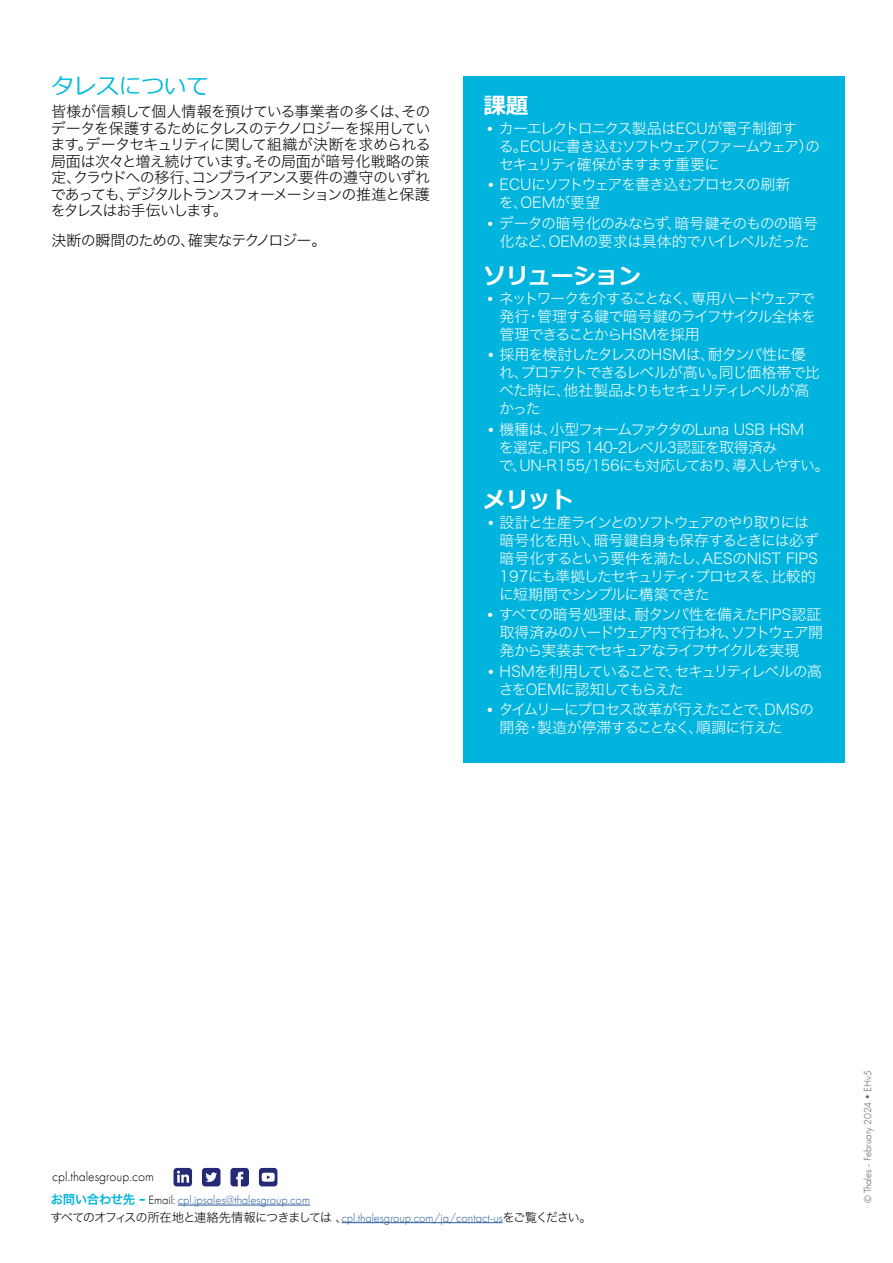
<style>
.page{position:relative;width:893px;height:1263px;background:#fff}
.page>*{position:absolute;margin:0;border:0;box-sizing:border-box;transform-origin:0 0}
.t1{font:700 22.5px "Meiryo";color:#fff}
.t2{font:22.5px "Meiryo";color:#0bd}
.t3{font:15px/18px "Hiragino Sans W2";letter-spacing:-.075em;color:#fff}
.t4{font:15px/16.5px "Hiragino Sans W2";letter-spacing:-.08em;color:#000;text-align:justify}
.t5{font:15px/18px "Hiragino Sans W2";letter-spacing:-.055em;color:#fff}
.t6{font:15px/18px "Hiragino Sans W2";letter-spacing:-.04em;color:#fff;text-align:center}
.t7{font:15px/18px "Hiragino Sans W2";letter-spacing:-.095em;color:#fff}
.t8{font:15px "Hiragino Sans W2";letter-spacing:-.055em;color:#000}
.t9{font:300 13.5px "Futura PT";color:#000}
.t10{font:12.3px "Hiragino Sans W2";letter-spacing:-.1em;color:#000}
.t11{font:300 12.3px "Futura PT";letter-spacing:-.005em;color:#275b9b}
.t12{font:300 10.5px "Futura PT";color:#515569}
.s1{font-family:"Futura PT"}
.s2{font-family:"Hiragino Sans W6";font-weight:400;color:#00b4dd}
.s3{font-weight:700;color:#00b4dd}
.s4{color:#000}
.s5{font-family:"Futura PT";font-weight:300;color:#275b9b}
</style>
<div class="page">
<hr style="left:178px;top:1205px;width:132px;height:1px;background:#275b9b">
<hr style="left:342px;top:1222px;width:160px;height:1px;background:#275b9b">
<div style="left:463px;top:77px;width:381px;height:686px;background:#00b4dd"></div>
<svg style="left:202px;top:1168px;width:18px;height:18px"></svg>
<svg style="left:174px;top:1168px;width:18px;height:18px"></svg>
<svg style="left:230px;top:1168px;width:19px;height:18px"></svg>
<svg style="left:259px;top:1168px;width:18px;height:18px"></svg>
<h1 class="t2" style="left:51px;top:70px;width:159px">タレスについて</h1>
<p class="t4" style="left:51px;top:102px;width:382px">皆様が信頼して個人情報を預けている事業者の多くは、そのデータを保護するためにタレスのテクノロジーを採用しています。データセキュリティに関して組織が決断を求められる局面は次々と増え続けています。その局面が暗号化戦略の策定、クラウドへの移行、コンプライアンス要件の遵守のいずれであっても、デジタルトランスフォーメーションの推進と保護をタレスはお手伝いします。</p>
<p class="t8" style="left:51px;top:227px;width:277px">決断の瞬間のための、確実なテクノロジー。</p>
<h1 class="t1" style="left:483px;top:90px;width:46px">課題</h1>
<p class="t3" style="left:499px;top:118px;width:323px;text-indent:-16px"><span class="s1">•</span>カーエレクトロニクス製品はECUが電子制御す<br>る。ECUに書き込むソフトウェア（ファームウェア）のセキュリティ確保がますます重要に</p>
<p class="t3" style="left:499px;top:175px;width:293px;text-indent:-16px"><span class="s1">•</span> ECUにソフトウェアを書き込むプロセスの刷新を、OEMが要望</p>
<p class="t6" style="left:483px;top:213px;width:337px"><span class="s1">•</span>データの暗号化のみならず、暗号鍵そのものの暗号化など、OEMの要求は具体的でハイレベルだった</p>
<h1 class="t1" style="left:483px;top:260px;width:159px">ソリューション</h1>
<p class="t3" style="left:500px;top:288px;width:318px;text-align:justify;text-indent:-17px"><span class="s1">•</span> ネットワークを介することなく、専用ハードウェアで発行・管理する鍵で暗号鍵のライフサイクル全体を管理できることからHSMを採用</p>
<p class="t3" style="left:499px;top:345px;width:322px;text-indent:-16px"><span class="s1">•</span>採用を検討したタレスのHSMは、耐タンパ性に優れ、プロテクトできるレベルが高い。同じ価格帯で比べた時に、他社製品よりもセキュリティレベルが高かった</p>
<p class="t5" style="left:499px;top:419px;width:332px;text-indent:-15px"><span class="s1">•</span>機種は、小型フォームファクタのLuna USB HSM<br>を選定。FIPS 140-2レベル3認証を取得済み<br>で、UN-R155/156にも対応しており、導入しやすい。</p>
<h1 class="t1" style="left:483px;top:484px;width:91px">メリット</h1>
<p class="t3" style="left:499px;top:512px;width:321px;text-indent:-16px"><span class="s1">•</span> 設計と生産ラインとのソフトウェアのやり取りには暗号化を用い、暗号鍵自身も保存するときには必ず暗号化するという要件を満たし、AESのNIST FIPS<br>197にも準拠したセキュリティ・プロセスを、比較的に短期間でシンプルに構築できた</p>
<p class="t3" style="left:500px;top:605px;width:325px;text-align:justify;text-indent:-17px"><span class="s1">•</span>すべての暗号処理は、耐タンパ性を備えたFIPS認証取得済みのハードウェア内で行われ、ソフトウェア開発から実装までセキュアなライフサイクルを実現</p>
<p class="t7" style="left:499px;top:661px;width:325px;text-indent:-15px"><span class="s1">•</span> HSMを利用していることで、セキュリティレベルの高さをOEMに認知してもらえた</p>
<p class="t5" style="left:500px;top:699px;width:316px;text-indent:-17px"><span class="s1">•</span> タイムリーにプロセス改革が行えたことで、DMSの開発・製造が停滞することなく、順調に行えた</p>
<p class="t9" style="left:52px;top:1169px;width:103px">cpl.thalesgroup.com</p>
<p class="t11" style="left:51px;top:1193px;width:261px"><span class="s2">お問い合わせ先</span> <span class="s3">–</span> <span class="s4">Email:</span> cpl.jpsales@thalesgroup.com</p>
<p class="t10" style="left:50px;top:1206px;width:543px">すべてのオフィスの所在地と連絡先情報につきましては 、<span class="s5">cpl.thalesgroup.com/ja/contact-us</span>をご覧ください。</p>
<p class="t12" style="left:862px;top:1203px;width:135px;rotate:-90deg">© Thales - February 2024•EHv5</p>
</div>
